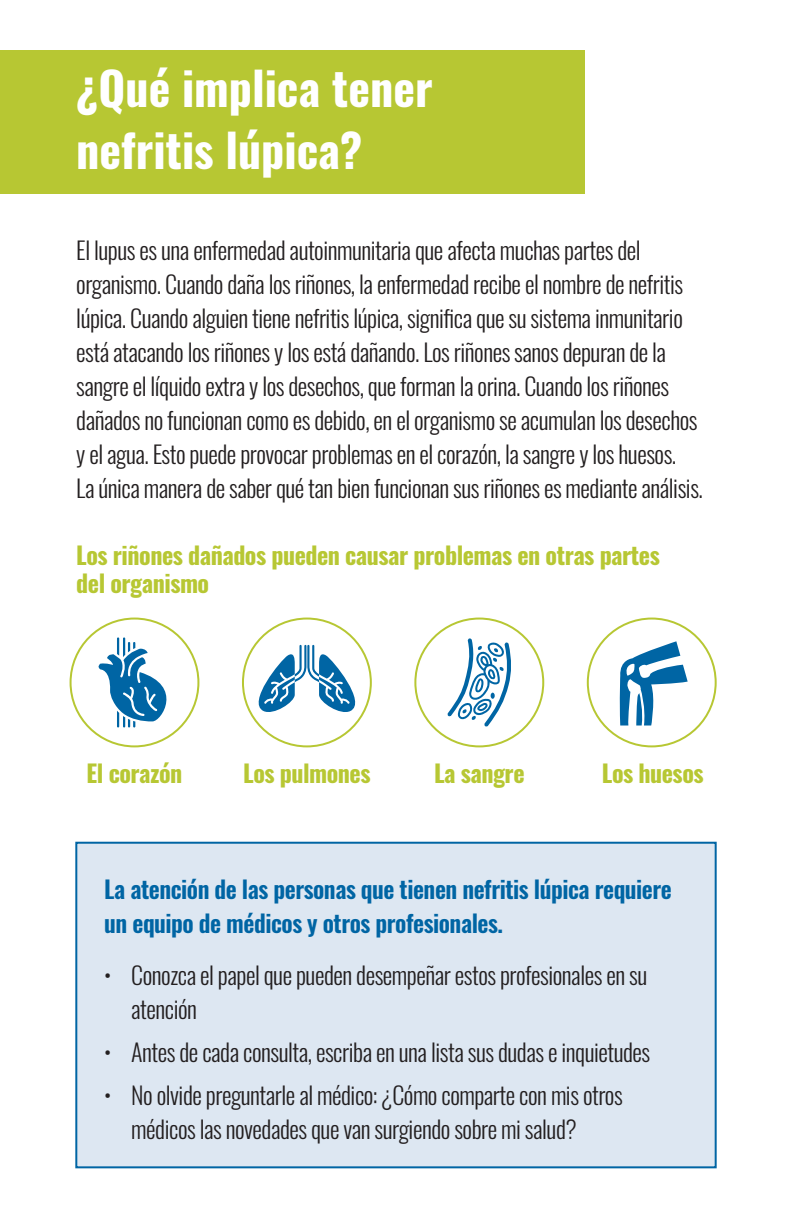
<style>
.page{position:relative;width:792px;height:1224px;background:#fff}
.page>*{position:absolute;margin:0;border:0;box-sizing:border-box;transform-origin:0 0}
.t1{font:700 46px/62px "Oswald";color:#fff}
.Body{font:300 24px/34px "Oswald";letter-spacing:-.02em;color:#231f20}
.Body-2{font:700 24px/28px "Oswald";letter-spacing:-.02em;color:#b7c733}
.Body-3{font:600 24px/34px "Oswald";letter-spacing:-.02em;color:#0065a4}
</style>
<div class="page">
<div style="left:0;top:50px;width:584px;height:144px;background:#b7c733"></div>
<div style="left:76px;top:843px;width:640px;height:324px;background:#dde7f2"></div>
<div style="left:75px;top:842px;width:642px;height:326px;border:2px solid #0065a4"></div>
<svg style="left:98px;top:637px;width:86px;height:91px"></svg>
<svg style="left:246px;top:645px;width:122px;height:71px"></svg>
<svg style="left:619px;top:641px;width:69px;height:85px"></svg>
<svg style="left:447px;top:638px;width:64px;height:89px"></svg>
<h1 class="t1" style="left:76px;top:60px;width:358px">¿Qué implica tener nefritis lúpica?</h1>
<p class="Body" style="left:76px;top:230px;width:628px">El lupus es una enfermedad autoinmunitaria que afecta muchas partes del organismo. Cuando daña los riñones, la enfermedad recibe el nombre de nefritis lúpica. Cuando alguien tiene nefritis lúpica, significa que su sistema inmunitario está atacando los riñones y los está dañando. Los riñones sanos depuran de la sangre el líquido extra y los desechos, que forman la orina. Cuando los riñones dañados no funcionan como es debido, en el organismo se acumulan los desechos y el agua. Esto puede provocar problemas en el corazón, la sangre y los huesos.<br>La única manera de saber qué tan bien funcionan sus riñones es mediante análisis.</p>
<p class="Body-2" style="left:76px;top:543px;width:585px">Los riñones dañados pueden causar problemas en otras partes del organismo</p>
<p class="Body-2" style="left:87px;top:761px;width:97px">El corazón</p>
<p class="Body-2" style="left:243px;top:761px;width:129px">Los pulmones</p>
<p class="Body-2" style="left:434px;top:761px;width:92px">La sangre</p>
<p class="Body-2" style="left:602px;top:761px;width:103px">Los huesos</p>
<p class="Body-3" style="left:104px;top:874px;width:569px">La atención de las personas que tienen nefritis lúpica requiere un equipo de médicos y otros profesionales.</p>
<p class="Body" style="left:131px;top:956px;width:517px;text-indent:-27px">• Conozca el papel que pueden desempeñar estos profesionales en su atención</p>
<p class="Body" style="left:104px;top:1033px;width:547px">• Antes de cada consulta, escriba en una lista sus dudas e inquietudes</p>
<p class="Body" style="left:131px;top:1076px;width:493px;text-indent:-27px">• No olvide preguntarle al médico: ¿Cómo comparte con mis otros médicos las novedades que van surgiendo sobre mi salud?</p>
</div>
